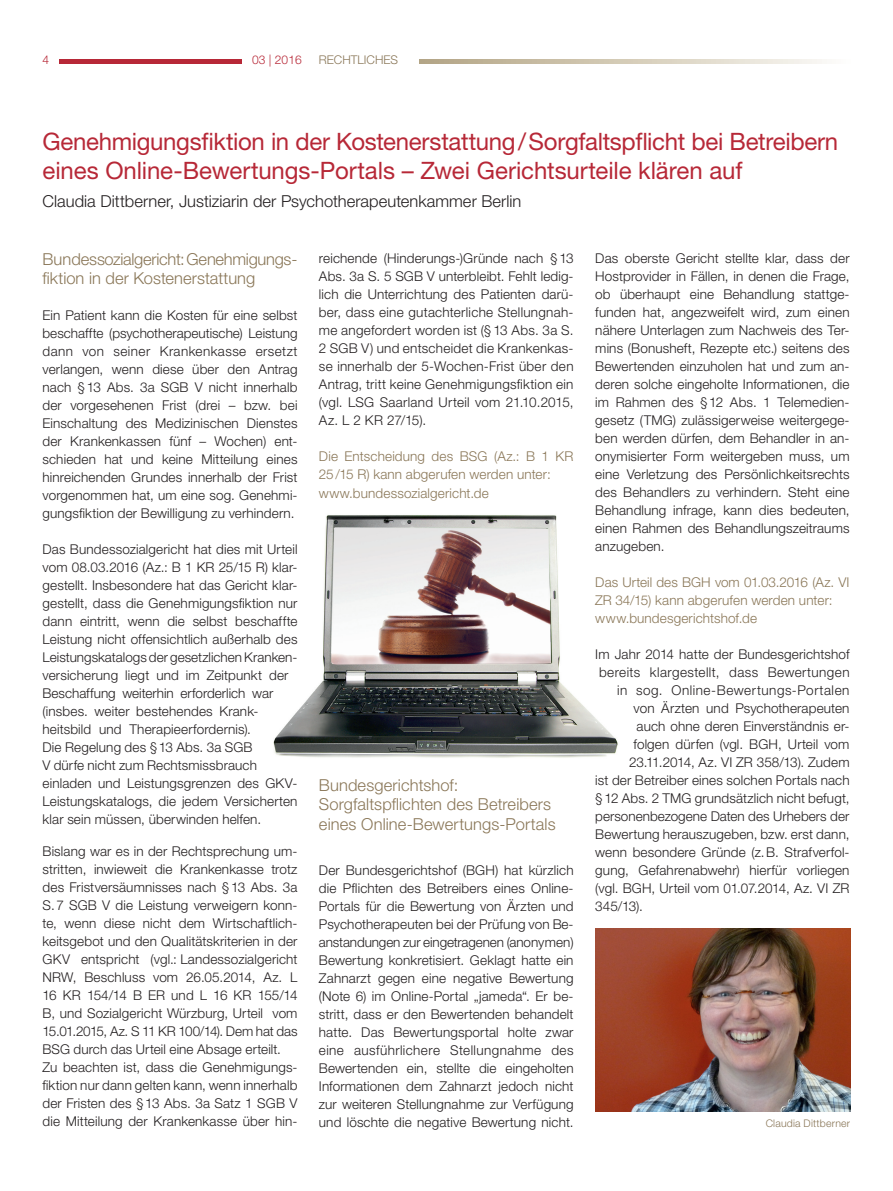
<style>
.page{position:relative;width:893px;height:1191px;background:#fff}
.page>*{position:absolute;margin:0;border:0;box-sizing:border-box;transform-origin:0 0}
.t1{font:24px/28.5px "Helvetica Neue LT Std";letter-spacing:-.01em;color:#b72837}
.t2{font:300 16.5px/19.5px "Helvetica Neue LT Std";letter-spacing:.005em;color:#8a7758}
.t3{font:300 16.5px "Helvetica Neue LT Std";letter-spacing:.005em;color:#231f20}
.t4{font:300 13.5px/18px "Helvetica Neue LT Std";letter-spacing:.01em;color:#231f20;text-align:justify}
.t5{font:300 13.5px/18px "Helvetica Neue LT Std";letter-spacing:.01em;color:#8a7758}
.t6{font:300 13.5px "Helvetica Neue LT Std";letter-spacing:.03em;color:#231f20}
.t7{font:300 13.5px "Helvetica Neue LT Std";letter-spacing:.04em;color:#231f20}
.t8{font:300 12px "Helvetica Neue LT Std";color:#8a7758}
.t9{font:300 12px "Helvetica Neue LT Std";color:#b72837}
.t10{font:300 10.5px "Helvetica Neue LT Std";letter-spacing:.02em;color:#8a7758}
</style>
<div class="page">
<hr style="left:59px;top:60px;width:183px;height:4px;background:#b72837">
<svg style="left:420px;top:59px;width:402px;height:5px"></svg>
<img style="left:595px;top:928px;width:255px;height:183px">
<img style="left:273px;top:515px;width:345px;height:243px">
<p class="t9" style="left:43px;top:52px;width:8px">4</p>
<p class="t9" style="left:252px;top:52px;width:51px">03 | 2016</p>
<p class="t8" style="left:319px;top:52px;width:81px">RECHTLICHES</p>
<h1 class="t1" style="left:43px;top:127px;width:797px">Genehmigungsfiktion in der Kostenerstattung/Sorgfaltspflicht bei Betreibern eines Online-Bewertungs-Portals – Zwei Gerichtsurteile klären auf</h1>
<p class="t3" style="left:43px;top:191px;width:480px">Claudia Dittberner, Justiziarin der Psychotherapeutenkammer Berlin</p>
<p class="t2" style="left:43px;top:249px;width:255px">Bundessozialgericht: Genehmigungs&shy;fiktion in der Kostenerstattung</p>
<p class="t4" style="left:43px;top:306px;width:257px">Ein Patient kann die Kosten für eine selbst beschaffte (psychotherapeutische) Leistung dann von seiner Krankenkasse ersetzt verlangen, wenn diese über den Antrag nach §13 Abs. 3a SGB V nicht innerhalb der vorgesehenen Frist (drei – bzw. bei Einschaltung des Medizinischen Dienstes der Krankenkassen fünf – Wochen) ent&shy;schieden hat und keine Mitteilung eines hinreichenden Grundes innerhalb der Frist vorgenommen hat, um eine sog. Genehmi&shy;gungsfiktion der Bewilligung zu verhindern.</p>
<p class="t4" style="left:43px;top:540px;width:257px;text-align:left">Das Bundessozialgericht hat dies mit Urteil vom 08.03.2016 (Az.: B 1 KR 25/15 R) klar&shy;gestellt. Insbesondere hat das Gericht klar&shy;gestellt, dass die Genehmigungsfiktion nur dann eintritt, wenn die selbst beschaffte Leistung nicht offensichtlich außerhalb des Leistungskatalogs der gesetzlichen Kranken&shy;versicherung liegt und im Zeitpunkt der Beschaffung weiterhin erforderlich war (insbes. weiter bestehendes Krank&shy;heitsbild und Therapieerfordernis).<br>Die Regelung des §13 Abs. 3a SGB<br>V dürfe nicht zum Rechtsmissbrauch einladen und Leistungsgrenzen des GKV-Leistungskatalogs, die jedem Versicherten klar sein müssen, überwinden helfen.</p>
<p class="t4" style="left:43px;top:842px;width:257px;text-align:left">Bislang war es in der Rechtsprechung um&shy;stritten, inwieweit die Krankenkasse trotz des Fristversäumnisses nach §13 Abs. 3a S.7 SGB V die Leistung verweigern konn&shy;te, wenn diese nicht dem Wirtschaftlich&shy;keitsgebot und den Qualitätskriterien in der GKV entspricht (vgl.: Landessozialgericht NRW, Beschluss vom 26.05.2014, Az. L 16 KR 154/14 B ER und L 16 KR 155/14<br>B, und Sozialgericht Würzburg, Urteil vom 15.01.2015, Az. S 11 KR 100/14). Dem hat das BSG durch das Urteil eine Absage erteilt.<br>Zu beachten ist, dass die Genehmigungs&shy;fiktion nur dann gelten kann, wenn innerhalb der Fristen des §13 Abs. 3a Satz 1 SGB V die Mitteilung der Krankenkasse über hin-</p>
<p class="t4" style="left:319px;top:248px;width:256px">reichende (Hinderungs-)Gründe nach §13<br>Abs. 3a S. 5 SGB V unterbleibt. Fehlt ledig&shy;lich die Unterrichtung des Patienten darü&shy;ber, dass eine gutachterliche Stellungnah&shy;me angefordert worden ist (§ 13 Abs. 3a S.<br>2 SGB V) und entscheidet die Krankenkas&shy;se innerhalb der 5-Wochen-Frist über den Antrag, tritt keine Genehmigungsfiktion ein (vgl. LSG Saarland Urteil vom 21.10.2015, Az. L 2 KR 27/15).</p>
<p class="t5" style="left:319px;top:446px;width:256px">Die Entscheidung des BSG (Az.: B 1 KR<br>25/15 R) kann abgerufen werden unter:</p>
<p class="t5" style="left:319px;top:484px;width:171px">www.bundessozialgericht.de</p>
<p class="t2" style="left:319px;top:775px;width:238px">Bundesgerichtshof:<br>Sorgfaltspflichten des Betreibers eines Online-Bewertungs-Portals</p>
<p class="t4" style="left:319px;top:861px;width:256px">Der Bundesgerichtshof (BGH) hat kürzlich die Pflichten des Betreibers eines Online-Portals für die Bewertung von Ärzten und Psychotherapeuten bei der Prüfung von Be&shy;anstandungen zur eingetragenen (anonymen)<br>Bewertung konkretisiert. Geklagt hatte ein Zahnarzt gegen eine negative Bewertung (Note 6) im Online-Portal „jameda“. Er be&shy;stritt, dass er den Bewertenden behandelt hatte. Das Bewertungsportal holte zwar eine ausführlichere Stellungnahme des Bewertenden ein, stellte die eingeholten Informationen dem Zahnarzt jedoch nicht zur weiteren Stellungnahme zur Verfügung und löschte die negative Bewertung nicht.</p>
<p class="t4" style="left:595px;top:248px;width:256px">Das oberste Gericht stellte klar, dass der Hostprovider in Fällen, in denen die Frage, ob überhaupt eine Behandlung stattge&shy;funden hat, angezweifelt wird, zum einen nähere Unterlagen zum Nachweis des Ter&shy;mins (Bonusheft, Rezepte etc.) seitens des Bewertenden einzuholen hat und zum an&shy;deren solche eingeholte Informationen, die im Rahmen des §12 Abs. 1 Telemedien&shy;gesetz (TMG) zulässigerweise weitergege&shy;ben werden dürfen, dem Behandler in an&shy;onymisierter Form weitergeben muss, um eine Verletzung des Persönlichkeitsrechts des Behandlers zu verhindern. Steht eine Behandlung infrage, kann dies bedeuten, einen Rahmen des Behandlungszeitraums anzugeben.</p>
<p class="t5" style="left:595px;top:572px;width:256px">Das Urteil des BGH vom 01.03.2016 (Az. VI<br>ZR 34/15) kann abgerufen werden unter: www.bundesgerichtshof.de</p>
<p class="t4" style="left:595px;top:644px;width:256px">Im Jahr 2014 hatte der Bundesgerichtshof</p>
<p class="t6" style="left:599px;top:663px;width:252px">bereits klargestellt, dass Bewertungen</p>
<p class="t7" style="left:617px;top:681px;width:234px">in sog. Online-Bewertungs-Portalen</p>
<p class="t4" style="left:634px;top:698px;width:217px">von Ärzten und Psychotherapeuten</p>
<p class="t4" style="left:636px;top:716px;width:215px">auch ohne deren Einverständnis er-</p>
<p class="t4" style="left:634px;top:734px;width:217px">folgen dürfen (vgl. BGH, Urteil vom</p>
<p class="t4" style="left:629px;top:752px;width:222px">23.11.2014, Az. VI ZR 358/13). Zudem</p>
<p class="t4" style="left:595px;top:770px;width:256px">ist der Betreiber eines solchen Portals nach</p>
<p class="t4" style="left:595px;top:788px;width:256px">§12 Abs. 2 TMG grundsätzlich nicht befugt,</p>
<p class="t4" style="left:595px;top:806px;width:256px">personenbezogene Daten des Urhebers der</p>
<p class="t4" style="left:595px;top:824px;width:256px">Bewertung herauszugeben, bzw. erst dann,</p>
<p class="t4" style="left:595px;top:842px;width:256px">wenn besondere Gründe (z.B. Strafverfol-</p>
<p class="t4" style="left:595px;top:860px;width:256px">gung, Gefahrenabwehr) hierfür vorliegen</p>
<p class="t4" style="left:595px;top:878px;width:256px">(vgl. BGH, Urteil vom 01.07.2014, Az. VI ZR</p>
<p class="t4" style="left:595px;top:896px;width:49px">345/13).</p>
<p class="t10" style="left:766px;top:1117px;width:86px">Claudia Dittberner</p>
</div>
